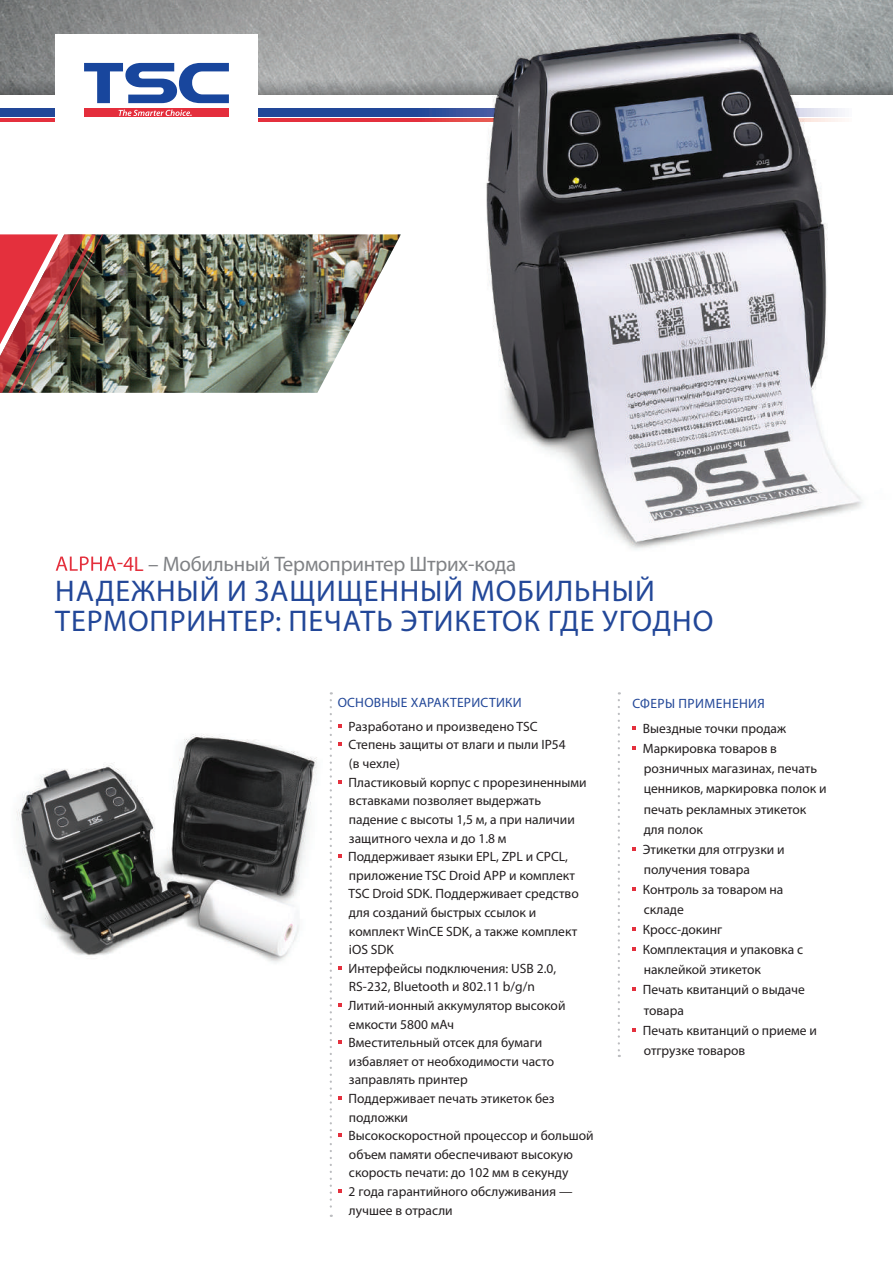
<style>
.page{position:relative;width:893px;height:1263px;background:#fff}
.page>*{position:absolute;margin:0;border:0;box-sizing:border-box;transform-origin:0 0}
.t1{font:30px/30px "Myriad Pro";letter-spacing:.03em;color:#224798}
.t2{font:21px "Myriad Pro";letter-spacing:-.01em;color:#808285}
.t3{font:13.5px/18.6px "Myriad Pro";color:#231f20}
.t4{font:13.5px "Myriad Pro";letter-spacing:.02em;color:#224798}
.s1{color:#e4303d}
</style>
<div class="page">
<img style="left:0;top:0;width:401px;height:80px">
<svg style="left:0;top:80px;width:401px;height:14px"></svg>
<div style="left:0;top:108px;width:851px;height:8px;background:#224798"></div>
<hr style="left:0;top:119px;width:851px;height:2px;background:#e4303d">
<img style="left:103px;top:234px;width:298px;height:159px">
<img style="left:0;top:234px;width:103px;height:159px">
<img style="left:401px;top:0;width:492px;height:550px">
<img style="left:487px;top:32px;width:373px;height:509px">
<svg style="left:56px;top:556px;width:77px;height:15px"></svg>
<img style="left:16px;top:727px;width:326px;height:251px">
<svg style="left:618px;top:700px;width:2px;height:357px"></svg>
<svg style="left:632px;top:726px;width:4px;height:4px"></svg>
<svg style="left:632px;top:746px;width:4px;height:4px"></svg>
<svg style="left:632px;top:847px;width:4px;height:3px"></svg>
<svg style="left:632px;top:887px;width:4px;height:4px"></svg>
<svg style="left:632px;top:927px;width:4px;height:4px"></svg>
<svg style="left:632px;top:947px;width:4px;height:4px"></svg>
<svg style="left:632px;top:987px;width:4px;height:4px"></svg>
<svg style="left:632px;top:1028px;width:4px;height:3px"></svg>
<svg style="left:330px;top:700px;width:2px;height:517px"></svg>
<svg style="left:338px;top:724px;width:4px;height:4px"></svg>
<svg style="left:338px;top:742px;width:4px;height:4px"></svg>
<svg style="left:338px;top:780px;width:4px;height:3px"></svg>
<svg style="left:338px;top:854px;width:4px;height:4px"></svg>
<svg style="left:338px;top:966px;width:4px;height:3px"></svg>
<svg style="left:338px;top:1003px;width:4px;height:4px"></svg>
<svg style="left:338px;top:1040px;width:4px;height:4px"></svg>
<svg style="left:338px;top:1096px;width:4px;height:4px"></svg>
<svg style="left:338px;top:1133px;width:4px;height:4px"></svg>
<svg style="left:338px;top:1189px;width:4px;height:4px"></svg>
<div style="left:55px;top:34px;width:203px;height:153px;background:#fff"></div>
<svg style="left:84px;top:63px;width:145px;height:40px"></svg>
<div style="left:84px;top:108px;width:145px;height:9px;background:#e42e3c"></div>
<svg style="left:119px;top:110px;width:73px;height:6px"></svg>
<h2 class="t2" style="left:134px;top:551px;width:384px"><span class="s1">L</span> – Мобильный Термопринтер Штрих-кода</h2>
<h1 class="t1" style="left:55px;top:575px;width:660px">НАДЕЖНЫЙ И ЗАЩИЩЕННЫЙ МОБИЛЬНЫЙ<br>ТЕРМОПРИНТЕР: ПЕЧАТЬ ЭТИКЕТОК ГДЕ УГОДНО</h1>
<p class="t4" style="left:338px;top:694px;width:186px">ОСНОВНЫЕ ХАРАКТЕРИСТИКИ</p>
<p class="t3" style="left:348px;top:717px;width:247px">Разработано и произведено TSC<br>Степень защиты от влаги и пыли IP54<br>(в чехле)<br>Пластиковый корпус с прорезиненными вставками позволяет выдержать<br>падение с высоты 1,5 м, а при наличии защитного чехла и до 1.8 м<br>Поддерживает языки EPL, ZPL и CPCL, приложение TSC Droid APP и комплект<br>TSC Droid SDK. Поддерживает средство для созданий быстрых ссылок и комплект WinCE SDK, а также комплект iOS SDK<br>Интерфейсы подключения: USB 2.0,<br>RS-232, Bluetooth и 802.11 b/g/n<br>Литий-ионный аккумулятор высокой емкости 5800 мАч<br>Вместительный отсек для бумаги избавляет от необходимости часто заправлять принтер<br>Поддерживает печать этикеток без подложки<br>Высокоскоростной процессор и большой объем памяти обеспечивают высокую скорость печати: до 102 мм в секунду<br>2 года гарантийного обслуживания — лучшее в отрасли</p>
<p class="t4" style="left:632px;top:695px;width:134px">СФЕРЫ ПРИМЕНЕНИЯ</p>
<p class="t3" style="left:643px;top:718px;width:185px;line-height:20.1px">Выездные точки продаж<br>Маркировка товаров в розничных магазинах, печать ценников, маркировка полок и печать рекламных этикеток для полок<br>Этикетки для отгрузки и получения товара<br>Контроль за товаром на складе<br>Кросс-докинг<br>Комплектация и упаковка с наклейкой этикеток<br>Печать квитанций о выдаче товара<br>Печать квитанций о приеме и отгрузке товаров</p>
</div>
